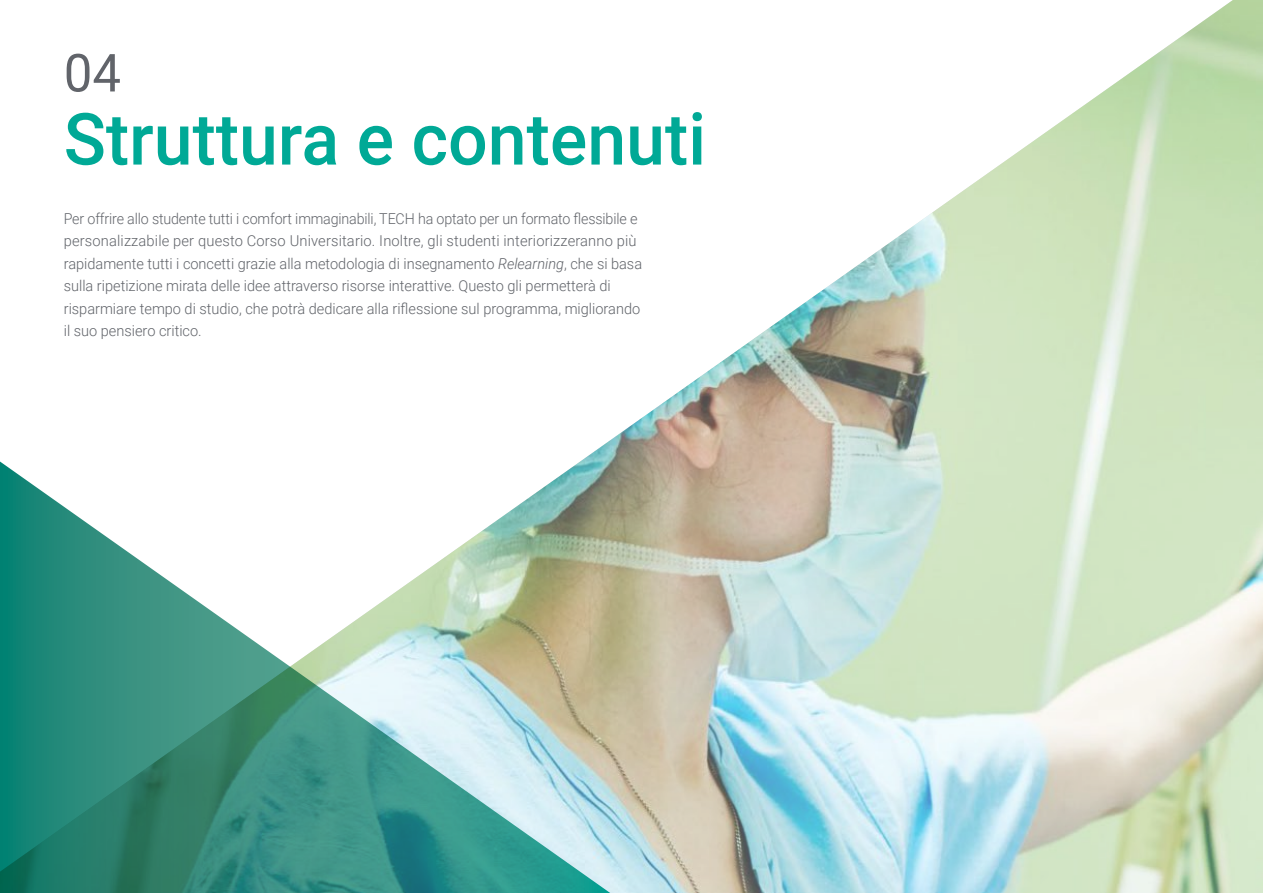
<style>
.page{position:relative;width:1263px;height:893px;background:#fff}
.page>*{position:absolute;margin:0;border:0;box-sizing:border-box;transform-origin:0 0}
.t1{font:500 72px "Roboto";color:#00a996}
.t2{font:52.5px "Roboto";color:#61646a}
.t3{font:300 15px/22.5px "Roboto";color:#61646a;scale:.95 1}
.s1{font-style:italic}
</style>
<div class="page">
<img style="left:602px;top:0;width:661px;height:893px">
<svg style="left:0;top:446px;width:640px;height:447px"></svg>
<h2 class="t2" style="left:64px;top:36px;width:59px">04</h2>
<h1 class="t1" style="left:64px;top:89px;width:644px">Struttura e contenuti</h1>
<p class="t3" style="left:64px;top:207px;width:610px">Per offrire allo studente tutti i comfort immaginabili, TECH ha optato per un formato flessibile e personalizzabile per questo Corso Universitario. Inoltre, gli studenti interiorizzeranno più rapidamente tutti i concetti grazie alla metodologia di insegnamento <span class="s1">Relearning</span>, che si basa sulla ripetizione mirata delle idee attraverso risorse interattive. Questo gli permetterà di risparmiare tempo di studio, che potrà dedicare alla riflessione sul programma, migliorando il suo pensiero critico.</p>
</div>
